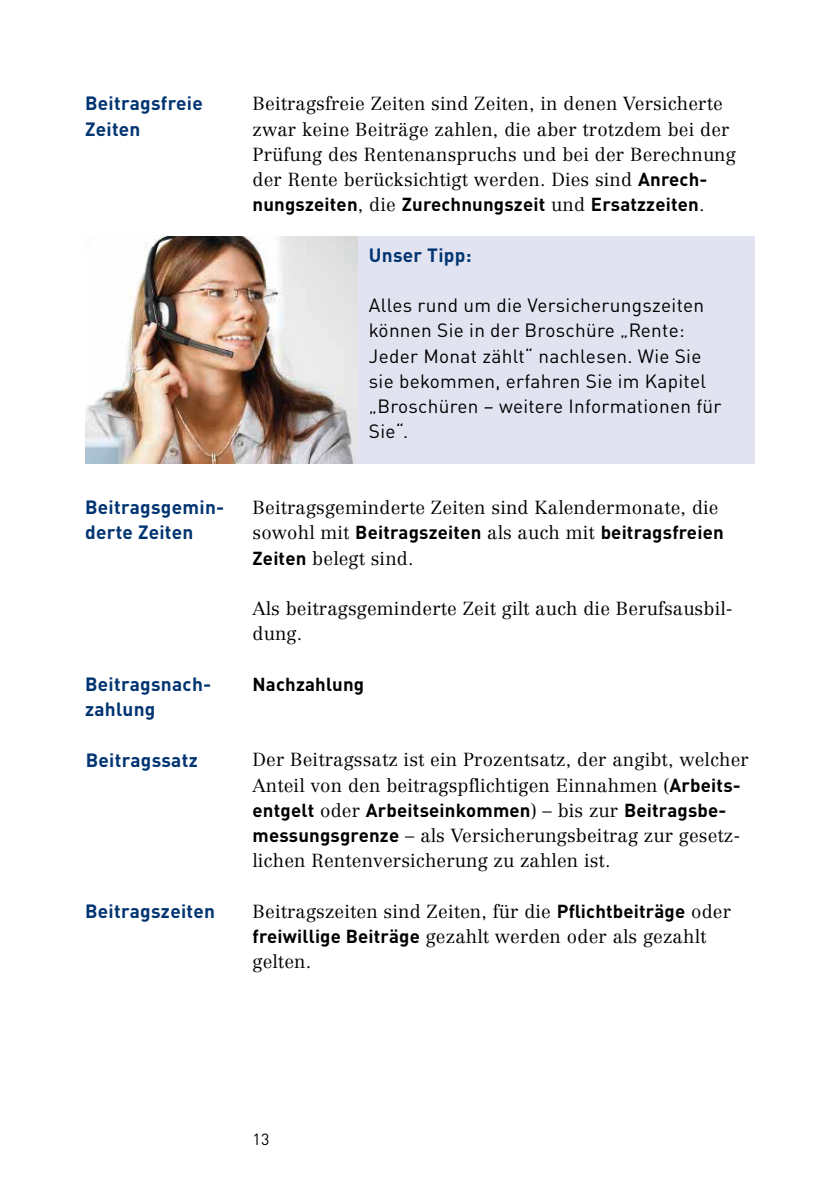
<style>
.page{position:relative;width:840px;height:1191px;background:#fff}
.page>*{position:absolute;margin:0;border:0;box-sizing:border-box;transform-origin:0 0}
.t1{font:19px/25.2px "DIN Pro";letter-spacing:.015em;color:#000}
.t2{font:700 19px/25.2px "DIN Pro";letter-spacing:.015em;color:#003472}
.t3{font:300 18.6px/25.2px "Centennial LT Pro";letter-spacing:.01em;color:#000}
.t4{font:700 18.6px "DIN Pro DR Vp";letter-spacing:.01em;color:#000}
.t5{font:16px "DIN Pro";color:#000}
.s1{font-family:"DIN Pro DR Vp";font-weight:700}
</style>
<div class="page">
<div style="left:252px;top:236px;width:502px;height:51px;background:#e2e3f0"></div>
<div style="left:252px;top:287px;width:502px;height:151px;background:#e2e3f0"></div>
<div style="left:252px;top:438px;width:502px;height:25px;background:#e2e3f0"></div>
<img style="left:85px;top:236px;width:272px;height:227px">
<p class="t2" style="left:85px;top:89px;width:119px">Beitragsfreie<br>Zeiten</p>
<p class="t2" style="left:85px;top:492px;width:141px">Beitragsgemin&shy;derte Zeiten</p>
<p class="t2" style="left:85px;top:669px;width:128px">Beitragsnach&shy;zahlung</p>
<p class="t2" style="left:86px;top:744px;width:113px">Beitragssatz</p>
<p class="t2" style="left:85px;top:896px;width:131px">Beitragszeiten</p>
<p class="t3" style="left:252px;top:91px;width:484px">Beitragsfreie Zeiten sind Zeiten, in denen Versicherte zwar keine Beiträge zahlen, die aber trotzdem bei der Prüfung des Rentenanspruchs und bei der Berechnung der Rente berücksichtigt werden. Dies sind <span class="s1">Anrech&shy;nungszeiten</span>, die <span class="s1">Zurechnungszeit</span> und <span class="s1">Ersatzzeiten</span>.</p>
<p class="t2" style="left:369px;top:240px;width:104px">Unser Tipp:</p>
<p class="t1" style="left:369px;top:291px;width:354px">Alles rund um die Versicherungszeiten können Sie in der Broschüre „Rente:<br>Jeder Monat zählt“ nachlesen. Wie Sie sie bekommen, erfahren Sie im Kapitel „Broschüren – weitere Informationen für<br>Sie“.</p>
<p class="t3" style="left:252px;top:495px;width:472px">Beitragsgeminderte Zeiten sind Kalendermonate, die sowohl mit <span class="s1">Beitragszeiten</span> als auch mit <span class="s1">beitragsfreien<br>Zeiten</span> belegt sind.</p>
<p class="t3" style="left:252px;top:596px;width:481px">Als beitragsgeminderte Zeit gilt auch die Berufsausbil&shy;dung.</p>
<p class="t4" style="left:252px;top:671px;width:113px">Nachzahlung</p>
<p class="t3" style="left:252px;top:747px;width:497px">Der Beitragssatz ist ein Prozentsatz, der angibt, welcher Anteil von den beitragspflichtigen Einnahmen (<span class="s1">Arbeits&shy;entgelt</span> oder <span class="s1">Arbeitseinkommen</span>) – bis zur <span class="s1">Beitragsbe&shy;messungsgrenze</span> – als Versicherungsbeitrag zur gesetz&shy;lichen Rentenversicherung zu zahlen ist.</p>
<p class="t3" style="left:252px;top:898px;width:479px">Beitragszeiten sind Zeiten, für die <span class="s1">Pflichtbeiträge</span> oder <span class="s1">freiwillige Beiträge</span> gezahlt werden oder als gezahlt gelten.</p>
<p class="t5" style="left:252px;top:1126px;width:18px">13</p>
</div>
